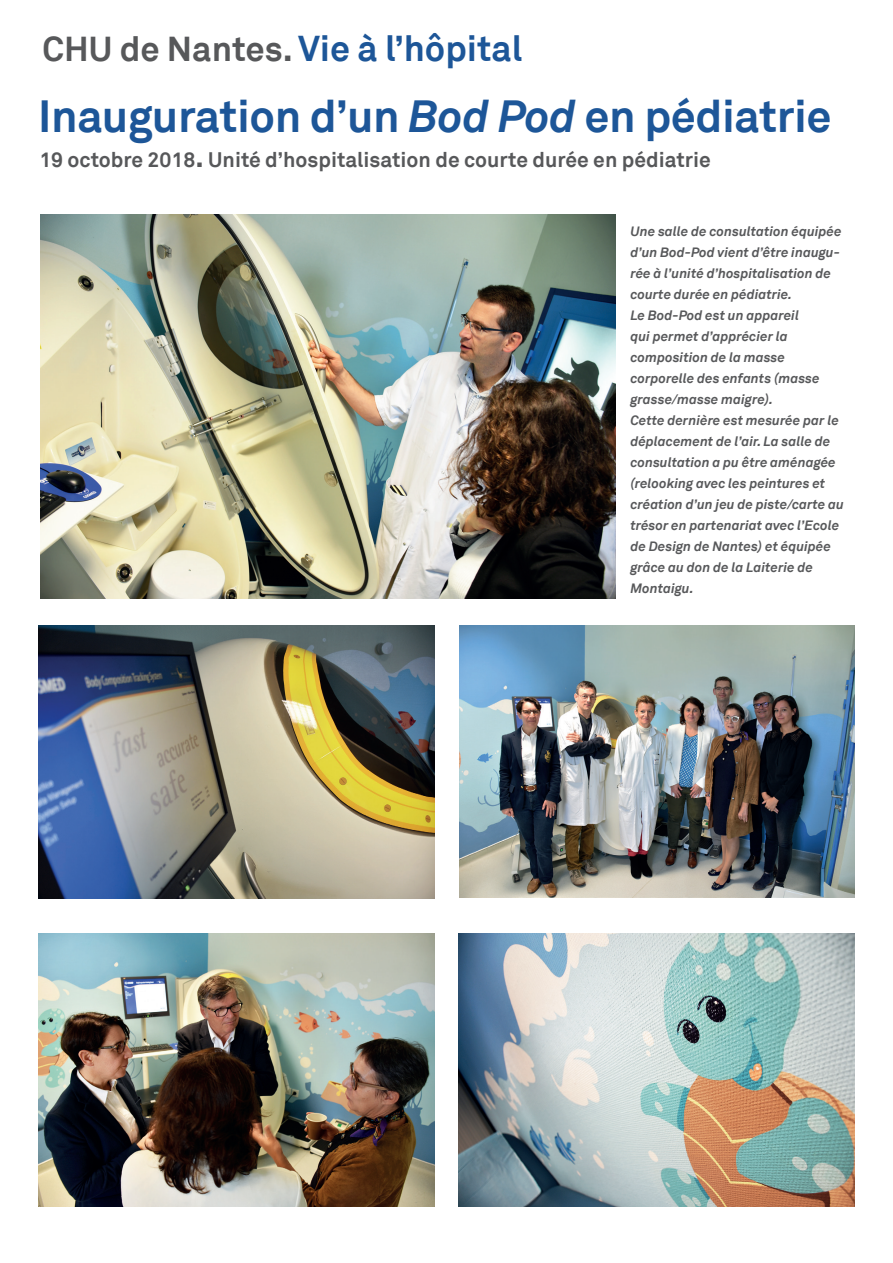
<style>
.page{position:relative;width:893px;height:1263px;background:#fff}
.page>*{position:absolute;margin:0;border:0;box-sizing:border-box;transform-origin:0 0}
.t1{font:700 45px "Akkurat";letter-spacing:-.01em;color:#1d5698}
.t2{font:700 35.85px "Akkurat";color:#1d5698}
.t3{font:700 21px "Akkurat";color:#57585a}
.t4{font:italic 700 13.5px/21px "Akkurat";color:#57585a}
.s1{font-size:34.5px;color:#57585a}
.s2{font-style:italic}
.s3{font-size:28.5px}
</style>
<div class="page">
<img style="left:40px;top:215px;width:575px;height:383px">
<img style="left:39px;top:625px;width:395px;height:273px">
<img style="left:39px;top:933px;width:395px;height:273px">
<img style="left:459px;top:625px;width:396px;height:273px">
<img style="left:459px;top:933px;width:395px;height:273px">
<h2 class="t2" style="left:43px;top:26px;width:481px"><span class="s1">CHU de Nantes.</span>Vie à l’hôpital</h2>
<h1 class="t1" style="left:38px;top:88px;width:795px">Inauguration d’un <span class="s2">Bod Pod</span> en pédiatrie</h1>
<h3 class="t3" style="left:39px;top:147px;width:673px">19 octobre 2018<span class="s3">.</span> Unité d’hospitalisation de courte durée en pédiatrie</h3>
<p class="t4" style="left:630px;top:221px;width:215px">Une salle de consultation équipée d’un Bod-Pod vient d’être inaugu&shy;rée à l’unité d’hospitalisation de courte durée en pédiatrie.<br>Le Bod-Pod est un appareil<br>qui permet d’apprécier la composition de la masse corporelle des enfants (masse grasse/masse maigre).<br>Cette dernière est mesurée par le déplacement de l’air. La salle de consultation a pu être aménagée (relooking avec les peintures et création d’un jeu de piste/carte au trésor en partenariat avec l’Ecole de Design de Nantes) et équipée grâce au don de la Laiterie de<br>Montaigu.</p>
</div>
